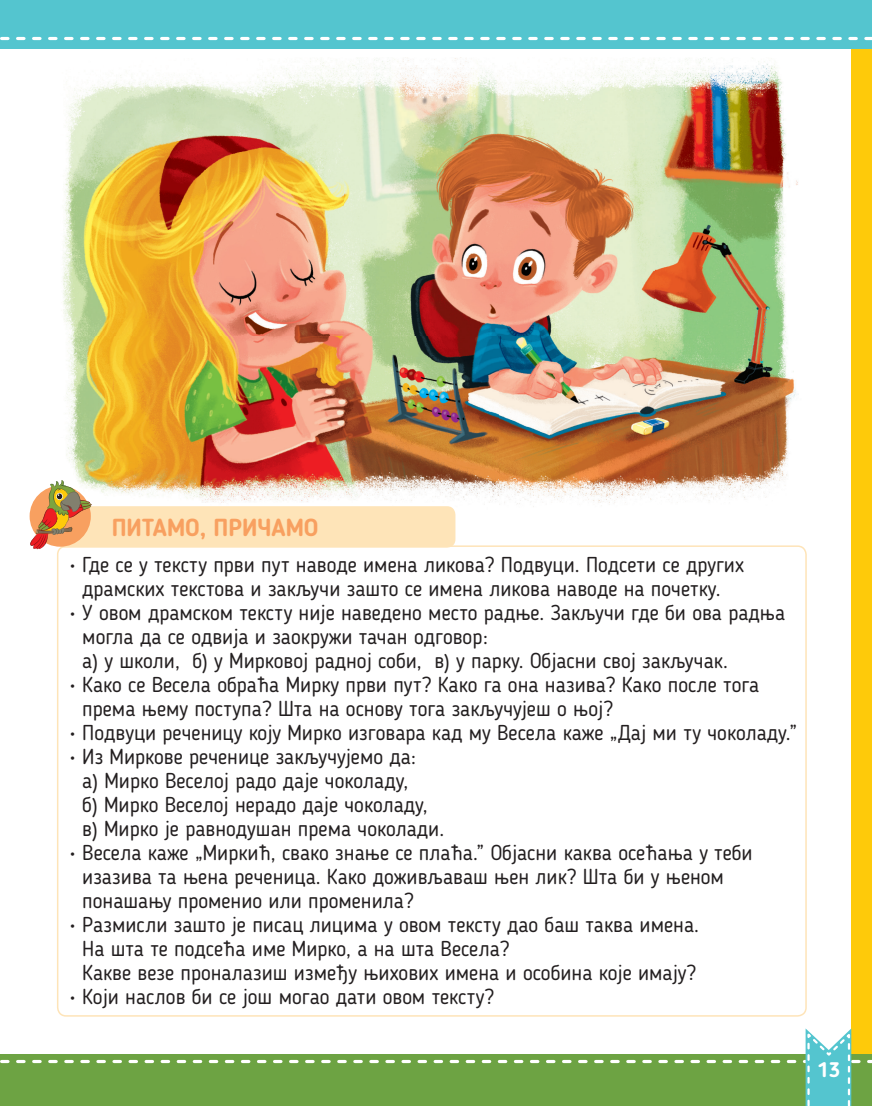
<style>
.page{position:relative;width:872px;height:1106px;background:#fff}
.page>*{position:absolute;margin:0;border:0;box-sizing:border-box;transform-origin:0 0}
.t1{font:700 24px "Blogger Sans";color:#f8a060}
.t2{font:21px/24px "Blogger Sans";color:#231f20}
.t3{font:700 21px "Blogger Sans";color:#fff}
</style>
<div class="page">
<div style="left:851px;top:19px;width:21px;height:1087px;background:#feca0a"></div>
<div style="left:0;top:0;width:872px;height:48px;background:#54c5cf"></div>
<svg style="left:0;top:37px;width:872px;height:3px"></svg>
<svg style="left:0;top:1028px;width:872px;height:78px"></svg>
<img style="left:62px;top:57px;width:737px;height:466px">
<div style="left:57px;top:506px;width:398px;height:41px;background:#fee4b8;border-radius:9px"></div>
<img style="left:29px;top:480px;width:67px;height:73px">
<p class="t1" style="left:112px;top:513px;width:208px">ПИТАМО, ПРИЧАМО</p>
<p class="t2" style="left:70px;top:552px;width:676px;text-align:center">• Где се у тексту први пут наводе имена ликова? Подвуци. Подсети се других драмских текстова и закључи зашто се имена ликова наводе на почетку.</p>
<p class="t2" style="left:82px;top:600px;width:704px;text-indent:-13px">• У овом драмском тексту није наведено место радње. Закључи где би ова радња могла да се одвија и заокружи тачан одговор:<br>а) у школи, б) у Мирковој радној соби, в) у парку. Објасни свој закључак.</p>
<p class="t2" style="left:82px;top:672px;width:678px;text-indent:-13px">• Како се Весела обраћа Мирку први пут? Како га она назива? Како после тога према њему поступа? Шта на основу тога закључујеш о њој?</p>
<p class="t2" style="left:70px;top:720px;width:535px">• Подвуци реченицу коју Мирко изговара кад му Весела каже</p>
<p class="t2" style="left:610px;top:732px;width:9px">”</p>
<p class="t2" style="left:617px;top:720px;width:181px">Дај ми ту чоколаду.”</p>
<p class="t2" style="left:82px;top:744px;width:363px;text-indent:-13px">• Из Миркове реченице закључујемо да:<br>а) Мирко Веселој радо даје чоколаду,<br>б) Мирко Веселој нерадо даје чоколаду, в) Мирко је равнодушан према чоколади.</p>
<p class="t2" style="left:70px;top:840px;width:121px">• Весела каже</p>
<p class="t2" style="left:195px;top:852px;width:9px">”</p>
<p class="t2" style="left:82px;top:840px;width:672px;text-indent:121px">Миркић, свако знање се плаћа.” Објасни каква осећања у теби изазива та њена реченица. Како доживљаваш њен лик? Шта би у њеном понашању променио или променила?</p>
<p class="t2" style="left:82px;top:912px;width:618px;text-indent:-13px">• Размисли зашто је писац лицима у овом тексту дао баш таква имена.<br>На шта те подсећа име Мирко, а на шта Весела?<br>Какве везе проналазиш између њихових имена и особина које имају?</p>
<p class="t2" style="left:70px;top:984px;width:426px">• Који наслов би се још могао дати овом тексту?</p>
<p class="t3" style="left:817px;top:1056px;width:24px">13</p>
</div>
